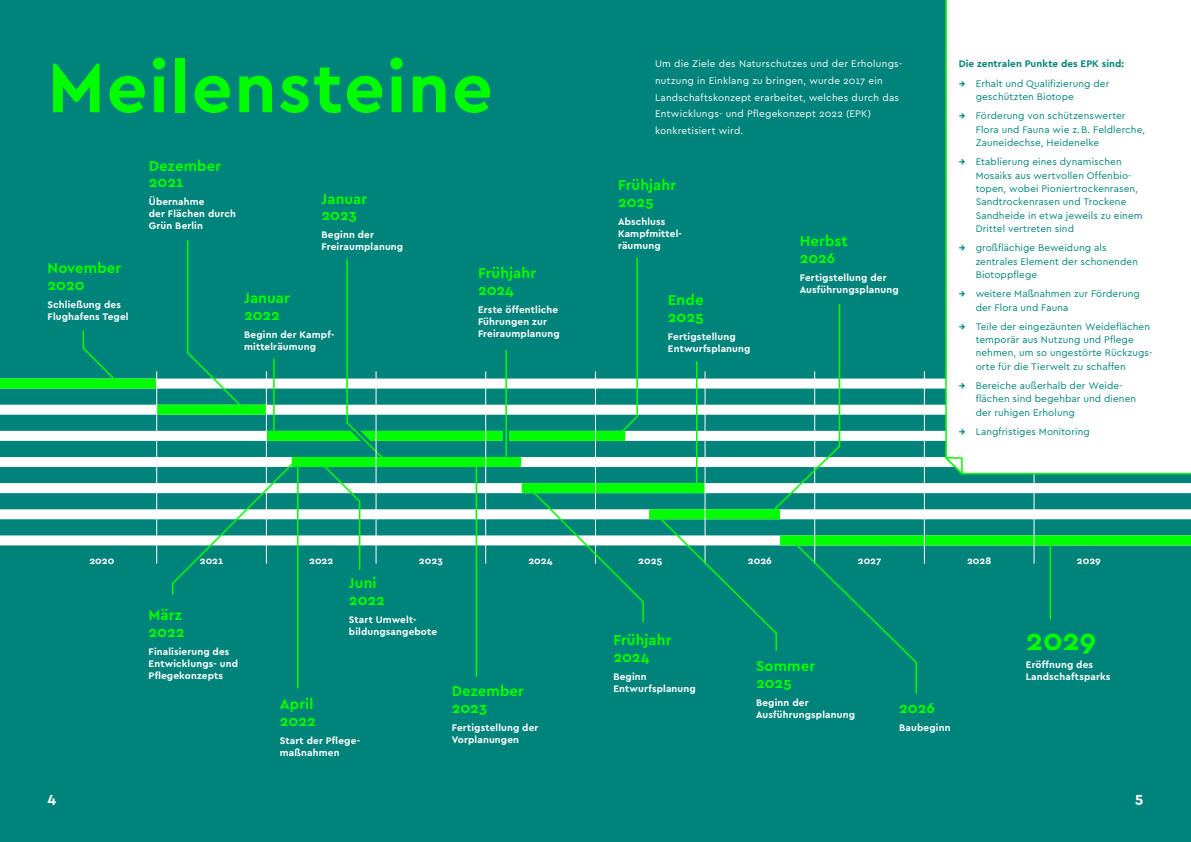
<style>
.page{position:relative;width:1191px;height:842px;background:#00837b}
.page>*{position:absolute;margin:0;border:0;box-sizing:border-box;transform-origin:0 0}
.t1{font:700 72px "Cera PRO";letter-spacing:.025em;color:#00fd00}
.t2{font:700 30px "Cera PRO";color:#00fd00}
.t3{font:700 15px/16.8px "Cera PRO";letter-spacing:.005em;color:#00fd00}
.t4{font:700 15px "Cera PRO";color:#fff}
.t5{font:10px/13.4px "Cera PRO";letter-spacing:.01em;color:#00837b}
.t6{font:700 10px/12px "Cera PRO";letter-spacing:.015em;color:#fff}
.t7{font:10px/16.8px "Cera PRO";letter-spacing:.025em;color:#fff}
.t8{font:700 10px "Cera PRO";letter-spacing:.01em;color:#00837b}
.s1{font-weight:700}
</style>
<div class="page">
<div style="left:0;top:379px;width:1191px;height:10px;background:#fff"></div>
<div style="left:0;top:431px;width:1191px;height:10px;background:#fff"></div>
<div style="left:0;top:483px;width:1191px;height:10px;background:#fff"></div>
<div style="left:0;top:405px;width:1191px;height:10px;background:#fff"></div>
<div style="left:0;top:457px;width:1191px;height:10px;background:#fff"></div>
<div style="left:0;top:509px;width:1191px;height:10px;background:#fff"></div>
<div style="left:0;top:535px;width:1191px;height:10px;background:#fff"></div>
<div style="left:0;top:379px;width:156px;height:10px;background:#00fd00"></div>
<div style="left:157px;top:405px;width:109px;height:10px;background:#00fd00"></div>
<div style="left:292px;top:457px;width:229px;height:10px;background:#00fd00"></div>
<div style="left:266px;top:431px;width:359px;height:10px;background:#00fd00"></div>
<div style="left:522px;top:483px;width:183px;height:10px;background:#00fd00"></div>
<div style="left:649px;top:509px;width:131px;height:10px;background:#00fd00"></div>
<div style="left:780px;top:535px;width:411px;height:10px;background:#00fd00"></div>
<svg style="left:186px;top:240px;width:60px;height:165px"></svg>
<hr style="left:297px;top:463px;width:1px;height:225px;background:#00fd00">
<svg style="left:319px;top:259px;width:68px;height:311px"></svg>
<svg style="left:82px;top:330px;width:39px;height:49px"></svg>
<hr style="left:475px;top:463px;width:2px;height:214px;background:#00fd00">
<hr style="left:156px;top:371px;width:1px;height:193px;background:#fff">
<hr style="left:266px;top:371px;width:1px;height:193px;background:#fff">
<hr style="left:376px;top:371px;width:1px;height:193px;background:#fff">
<hr style="left:485px;top:371px;width:1px;height:193px;background:#fff">
<hr style="left:595px;top:371px;width:1px;height:193px;background:#fff">
<hr style="left:924px;top:371px;width:1px;height:193px;background:#fff">
<hr style="left:1033px;top:371px;width:1px;height:193px;background:#fff">
<svg style="left:528px;top:493px;width:116px;height:130px"></svg>
<svg style="left:617px;top:257px;width:21px;height:179px"></svg>
<hr style="left:273px;top:359px;width:2px;height:75px;background:#00fd00">
<div style="left:503px;top:428px;width:6px;height:17px;background:#00837b"></div>
<svg style="left:171px;top:460px;width:125px;height:135px"></svg>
<hr style="left:505px;top:350px;width:2px;height:110px;background:#00fd00">
<svg style="left:656px;top:304px;width:261px;height:390px"></svg>
<hr style="left:1049px;top:544px;width:2px;height:76px;background:#00fd00">
<div style="left:944px;top:0;width:247px;height:475px;background:#fff"></div>
<svg style="left:944px;top:456px;width:19px;height:19px"></svg>
<h1 class="t1" style="left:48px;top:40px;width:447px">Meilensteine</h1>
<p class="t7" style="left:655px;top:55px;width:249px">Um die Ziele des Naturschutzes und der Erholungs&shy;nutzung in Einklang zu bringen, wurde 2017 ein Landschaftskonzept erarbeitet, welches durch das Entwicklungs- und Pflegekonzept 2022 (EPK) konkretisiert wird.</p>
<p class="t8" style="left:958px;top:57px;width:167px">Die zentralen Punkte des EPK sind:</p>
<p class="t5" style="left:975px;top:77px;width:135px;text-indent:-17px"><span class="s1">→</span> Erhalt und Qualifizierung der geschützten Biotope</p>
<p class="t5" style="left:975px;top:109px;width:171px;text-indent:-17px"><span class="s1">→</span> Förderung von schützenswerter<br>Flora und Fauna wie z. B. Feldlerche,<br>Zauneidechse, Heidenelke</p>
<p class="t5" style="left:975px;top:155px;width:168px;text-indent:-17px"><span class="s1">→</span> Etablierung eines dynamischen<br>Mosaiks aus wertvollen Offenbio&shy;topen, wobei Pioniertrockenrasen,<br>Sandtrockenrasen und Trockene<br>Sandheide in etwa jeweils zu einem<br>Drittel vertreten sind</p>
<p class="t5" style="left:975px;top:241px;width:164px;text-indent:-17px"><span class="s1">→</span> großflächige Beweidung als zentrales Element der schonenden<br>Biotoppflege</p>
<p class="t5" style="left:975px;top:287px;width:166px;text-indent:-17px"><span class="s1">→</span> weitere Maßnahmen zur Förderung der Flora und Fauna</p>
<p class="t5" style="left:975px;top:319px;width:178px;text-indent:-17px"><span class="s1">→</span> Teile der eingezäunten Weideflächen temporär aus Nutzung und Pflege nehmen, um so ungestörte Rückzugs&shy;orte für die Tierwelt zu schaffen</p>
<p class="t5" style="left:975px;top:378px;width:162px;text-indent:-17px"><span class="s1">→</span> Bereiche außerhalb der Weide&shy;flächen sind begehbar und dienen der ruhigen Erholung</p>
<p class="t5" style="left:958px;top:424px;width:132px"><span class="s1">→</span> Langfristiges Monitoring</p>
<h3 class="t3" style="left:149px;top:157px;width:74px">Dezember<br>2021</h3>
<p class="t6" style="left:149px;top:196px;width:88px">Übernahme<br>der Flächen durch<br>Grün Berlin</p>
<h3 class="t3" style="left:618px;top:176px;width:60px">Frühjahr<br>2025</h3>
<p class="t6" style="left:618px;top:215px;width:66px">Abschluss<br>Kampfmittel&shy;räumung</p>
<h3 class="t3" style="left:321px;top:190px;width:47px">Januar<br>2023</h3>
<p class="t6" style="left:321px;top:229px;width:83px">Beginn der<br>Freiraumplanung</p>
<h3 class="t3" style="left:799px;top:232px;width:49px">Herbst<br>2026</h3>
<p class="t6" style="left:799px;top:271px;width:100px">Fertigstellung der<br>Ausführungsplanung</p>
<h3 class="t3" style="left:48px;top:259px;width:75px">November<br>2020</h3>
<p class="t6" style="left:48px;top:298px;width:82px">Schließung des<br>Flughafens Tegel</p>
<h3 class="t3" style="left:478px;top:264px;width:60px">Frühjahr<br>2024</h3>
<p class="t6" style="left:478px;top:303px;width:83px">Erste öffentliche<br>Führungen zur<br>Freiraumplanung</p>
<h3 class="t3" style="left:244px;top:289px;width:47px">Januar<br>2022</h3>
<p class="t6" style="left:244px;top:328px;width:92px">Beginn der Kampf&shy;mittelräumung</p>
<h3 class="t3" style="left:668px;top:291px;width:37px">Ende<br>2025</h3>
<p class="t6" style="left:668px;top:330px;width:84px">Fertigstellung<br>Entwurfsplanung</p>
<p class="t6" style="left:89px;top:554px;width:26px">2020</p>
<p class="t6" style="left:200px;top:554px;width:25px">2021</p>
<p class="t6" style="left:309px;top:554px;width:26px">2022</p>
<p class="t6" style="left:419px;top:554px;width:25px">2023</p>
<p class="t6" style="left:528px;top:554px;width:26px">2024</p>
<p class="t6" style="left:638px;top:554px;width:26px">2025</p>
<p class="t6" style="left:748px;top:554px;width:25px">2026</p>
<p class="t6" style="left:857px;top:554px;width:25px">2027</p>
<p class="t6" style="left:967px;top:554px;width:26px">2028</p>
<p class="t6" style="left:1077px;top:554px;width:25px">2029</p>
<h3 class="t4" style="left:48px;top:788px;width:10px">4</h3>
<h3 class="t3" style="left:148px;top:606px;width:37px">März<br>2022</h3>
<p class="t6" style="left:148px;top:645px;width:91px">Finalisierung des<br>Entwicklungs- und<br>Pflegekonzepts</p>
<h3 class="t3" style="left:349px;top:574px;width:37px">Juni<br>2022</h3>
<p class="t6" style="left:349px;top:613px;width:90px">Start Umwelt&shy;bildungsangebote</p>
<h3 class="t3" style="left:280px;top:695px;width:37px">April<br>2022</h3>
<p class="t6" style="left:280px;top:734px;width:82px">Start der Pflege&shy;maßnahmen</p>
<h3 class="t3" style="left:452px;top:682px;width:74px">Dezember<br>2023</h3>
<p class="t6" style="left:452px;top:721px;width:88px">Fertigstellung der<br>Vorplanungen</p>
<h3 class="t3" style="left:613px;top:631px;width:60px">Frühjahr<br>2024</h3>
<p class="t6" style="left:613px;top:670px;width:84px">Beginn<br>Entwurfsplanung</p>
<h3 class="t3" style="left:756px;top:657px;width:61px">Sommer<br>2025</h3>
<p class="t6" style="left:756px;top:696px;width:100px">Beginn der<br>Ausführungsplanung</p>
<h3 class="t3" style="left:899px;top:698px;width:37px">2026</h3>
<p class="t6" style="left:899px;top:721px;width:53px">Baubeginn</p>
<h2 class="t2" style="left:1025px;top:620px;width:72px">2029</h2>
<p class="t6" style="left:1025px;top:658px;width:86px">Eröffnung des<br>Landschaftsparks</p>
<h3 class="t4" style="left:1135px;top:788px;width:10px">5</h3>
</div>
